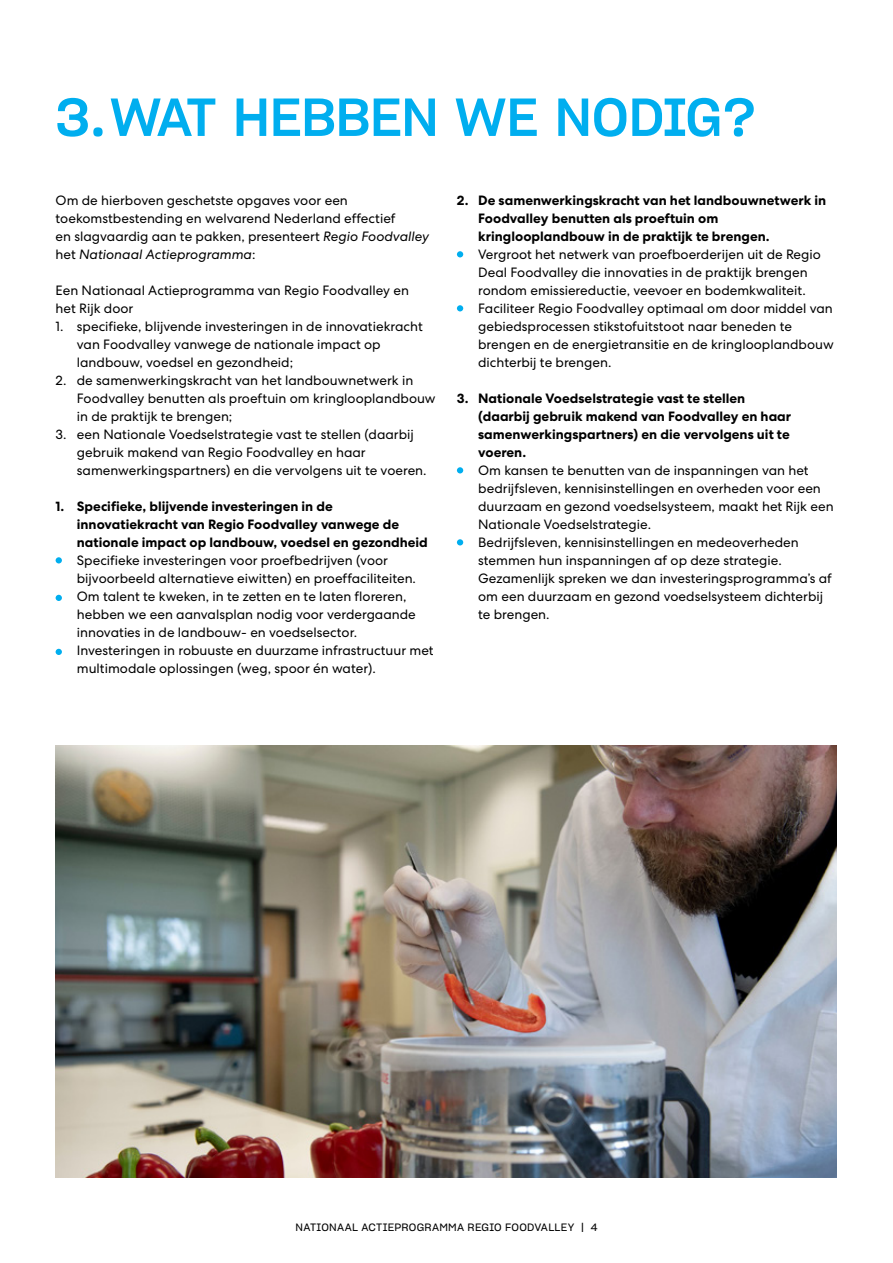
<style>
.page{position:relative;width:893px;height:1263px;background:#fff}
.page>*{position:absolute;margin:0;border:0;box-sizing:border-box;transform-origin:0 0}
.t1{font:52.5px "Sharp Grotesk Medium 20";letter-spacing:-.005em;color:#00aeef}
.t2{font:13.5px/18px "Centra No 2";color:#000}
.t3{font:700 13.5px/18px "Centra No 2";color:#000}
.t4{font:10.5px "Sharp Grotesk Book 20";letter-spacing:.025em;color:#000}
.s1{font-style:italic}
</style>
<div class="page">
<svg style="left:56px;top:557px;width:6px;height:6px"></svg>
<svg style="left:56px;top:595px;width:6px;height:6px"></svg>
<svg style="left:56px;top:649px;width:6px;height:6px"></svg>
<svg style="left:457px;top:251px;width:6px;height:6px"></svg>
<svg style="left:457px;top:305px;width:6px;height:6px"></svg>
<svg style="left:457px;top:467px;width:6px;height:6px"></svg>
<svg style="left:457px;top:539px;width:6px;height:6px"></svg>
<img style="left:56px;top:745px;width:781px;height:432px">
<h1 class="t1" style="left:56px;top:73px;width:702px">3.WAT HEBBEN WE NODIG?</h1>
<p class="t2" style="left:56px;top:191px;width:375px">Om de hierboven geschetste opgaves voor een toekomstbestending en welvarend Nederland effectief<br>en slagvaardig aan te pakken, presenteert <span class="s1">Regio Foodvalley </span>het <span class="s1">Nationaal Actieprogramma</span>:</p>
<p class="t2" style="left:56px;top:281px;width:355px">Een Nationaal Actieprogramma van Regio Foodvalley en het Rijk door</p>
<p class="t2" style="left:77px;top:317px;width:347px;text-indent:-21px">1. specifieke, blijvende investeringen in de innovatiekracht van Foodvalley vanwege de nationale impact op landbouw, voedsel en gezondheid;</p>
<p class="t2" style="left:77px;top:371px;width:360px;text-indent:-21px">2. de samenwerkingskracht van het landbouwnetwerk in<br>Foodvalley benutten als proeftuin om kringlooplandbouw in de praktijk te brengen;</p>
<p class="t2" style="left:77px;top:425px;width:351px;text-indent:-21px">3. een Nationale Voedselstrategie vast te stellen (daarbij gebruik makend van Regio Foodvalley en haar samenwerkingspartners) en die vervolgens uit te voeren.</p>
<p class="t3" style="left:77px;top:497px;width:352px;text-indent:-21px">1. Specifieke, blijvende investeringen in de innovatiekracht van Regio Foodvalley vanwege de nationale impact op landbouw, voedsel en gezondheid</p>
<p class="t2" style="left:77px;top:551px;width:358px">Specifieke investeringen voor proefbedrijven (voor bijvoorbeeld alternatieve eiwitten) en proeffaciliteiten.<br>Om talent te kweken, in te zetten en te laten floreren, hebben we een aanvalsplan nodig voor verdergaande innovaties in de landbouw- en voedselsector.<br>Investeringen in robuuste en duurzame infrastructuur met multimodale oplossingen (weg, spoor én water).</p>
<p class="t3" style="left:478px;top:191px;width:350px;text-indent:-21px">2. De samenwerkingskracht van het landbouwnetwerk in<br>Foodvalley benutten als proeftuin om kringlooplandbouw in de praktijk te brengen.</p>
<p class="t2" style="left:478px;top:245px;width:357px">Vergroot het netwerk van proefboerderijen uit de Regio Deal Foodvalley die innovaties in de praktijk brengen rondom emissiereductie, veevoer en bodemkwaliteit.<br>Faciliteer Regio Foodvalley optimaal om door middel van gebiedsprocessen stikstofuitstoot naar beneden te brengen en de energietransitie en de kringlooplandbouw dichterbij te brengen.</p>
<p class="t3" style="left:478px;top:389px;width:315px;text-indent:-21px">3. Nationale Voedselstrategie vast te stellen (daarbij gebruik makend van Foodvalley en haar samenwerkingspartners) en die vervolgens uit te voeren.</p>
<p class="t2" style="left:478px;top:461px;width:357px">Om kansen te benutten van de inspanningen van het bedrijfsleven, kennisinstellingen en overheden voor een duurzaam en gezond voedselsysteem, maakt het Rijk een Nationale Voedselstrategie.<br>Bedrijfsleven, kennisinstellingen en medeoverheden stemmen hun inspanningen af op deze strategie.<br>Gezamenlijk spreken we dan investeringsprogramma’s af om een duurzaam en gezond voedselsysteem dichterbij te brengen.</p>
<p class="t4" style="left:296px;top:1219px;width:303px">NATIONAAL ACTIEPROGRAMMA REGIO FOODVALLEY | 4</p>
</div>
